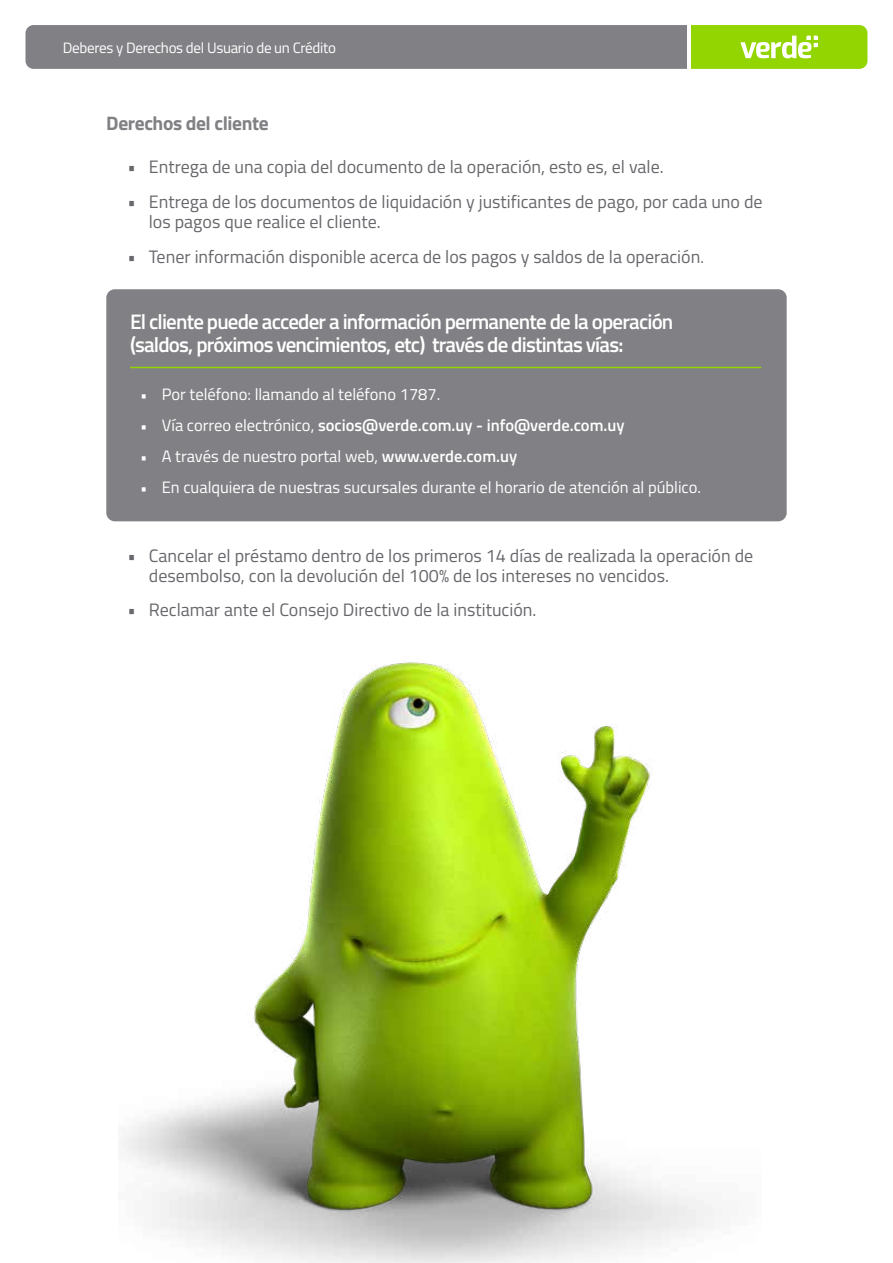
<style>
.page{position:relative;width:893px;height:1263px;background:#fff}
.page>*{position:absolute;margin:0;border:0;box-sizing:border-box;transform-origin:0 0}
.t1{font:600 21px/23.1px "Titillium";letter-spacing:-.04em;color:#fff}
.t2{font:700 19.5px "Titillium";letter-spacing:-.02em;color:#818084}
.t3{font:18px/19.8px "Titillium";color:#68676c}
.t4{font:16.5px "Titillium";color:#fff}
.t5{font:600 16.5px "Titillium";color:#fff}
.t6{font:15px "Titillium";letter-spacing:-.02em;color:#fff}
.s1{font-size:16.5px}
.s2{font-weight:700;font-size:15px}
.s3{font-weight:400}
.s4{font-weight:600}
</style>
<div class="page">
<svg style="left:26px;top:25px;width:841px;height:44px;background:#88936e"></svg>
<img style="left:121px;top:662px;width:600px;height:601px">
<div style="left:106px;top:289px;width:681px;height:232px;background:#818084;border-radius:9px"></div>
<hr style="left:130px;top:367px;width:631px;height:1px;background:#93d500">
<p class="t6" style="left:63px;top:37px;width:275px">Deberes y Derechos del Usuario de un Crédito</p>
<p class="t2" style="left:106px;top:108px;width:164px">Derechos del cliente</p>
<p class="t3" style="left:128px;top:156px;width:538px">• Entrega de una copia del documento de la operación, esto es, el vale.</p>
<p class="t3" style="left:149px;top:191px;width:615px;text-indent:-21px">• Entrega de los documentos de liquidación y justificantes de pago, por cada uno de los pagos que realice el cliente.</p>
<p class="t3" style="left:128px;top:245px;width:578px">• Tener información disponible acerca de los pagos y saldos de la operación<span class="s1">.</span></p>
<p class="t1" style="left:130px;top:309px;width:545px">El cliente puede acceder a información permanente de la operación (saldos, próximos vencimientos, etc) través de distintas vías:</p>
<p class="t4" style="left:141px;top:382px;width:301px"><span class="s2">•</span> Por teléfono: llamando al teléfono 1787.</p>
<p class="t5" style="left:141px;top:413px;width:485px"><span class="s2">•</span> <span class="s3">Vía correo electrónico,</span> socios@verde.com.uy - info@verde.com.uy</p>
<p class="t4" style="left:141px;top:444px;width:378px"><span class="s2">•</span> A través de nuestro portal web, <span class="s4">www.verde.com.uy</span></p>
<p class="t4" style="left:141px;top:475px;width:562px"><span class="s2">•</span> En cualquiera de nuestras sucursales durante el horario de atención al público.</p>
<p class="t3" style="left:149px;top:545px;width:606px;text-indent:-21px">• Cancelar el préstamo dentro de los primeros 14 días de realizada la operación de desembolso, con la devolución del 100% de los intereses no vencidos.</p>
<p class="t3" style="left:128px;top:599px;width:410px">• Reclamar ante el Consejo Directivo de la institución.</p>
</div>
